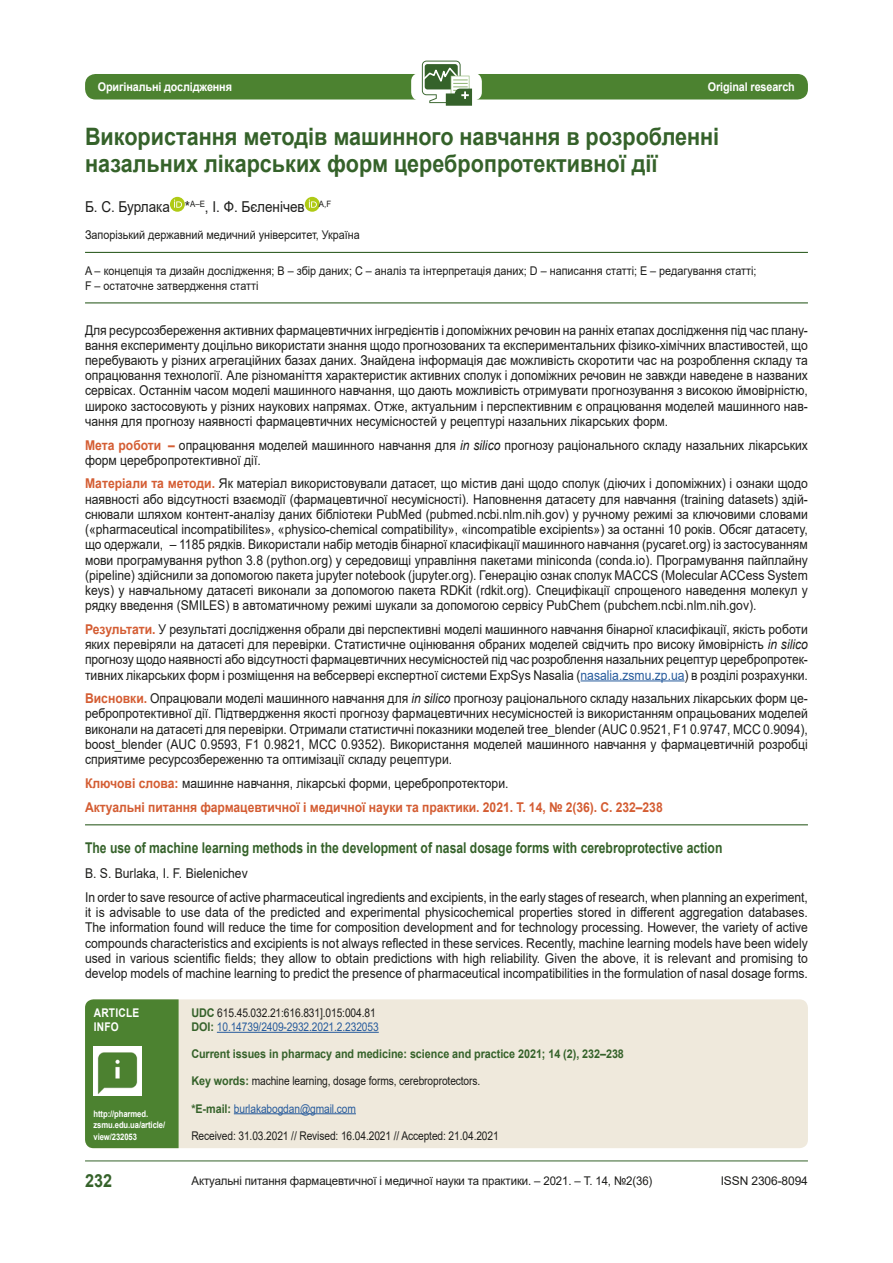
<style>
.page{position:relative;width:893px;height:1263px;background:#fff}
.page>*{position:absolute;margin:0;border:0;box-sizing:border-box;transform-origin:0 0}
.статья{font:700 24px/27.2px "Arial";color:#35622a;scale:.9 1}
.t1{font:700 18px "Arial";color:#35622a;scale:.9 1}
.автор{font:15px "Arial";color:#1d1d1b;scale:.9 1}
.резюме_назв{font:700 14.85px "Arial";color:#35622a;scale:.82 1}
.резюме{font:13.5px/15.1px "Arial";color:#1d1d1b;text-align:justify;scale:.9 1}
.резюме_низ{font:700 13.5px "Arial";letter-spacing:-.005em;color:#d45d33;scale:.9 1}
.резюме_авт{font:13.5px "Arial";color:#1d1d1b;scale:.9 1}
.заведение{font:12px/14.5px "Arial";color:#1d1d1b;scale:.9 1}
.удк{font:12px "Arial";letter-spacing:-.01em;color:#1d1d1b;scale:.85 1}
.заведение-2{font:12px "Arial";color:#1d1d1b;scale:.95 1}
.удк-2{font:700 12px "Arial";letter-spacing:-.005em;color:#35622a;scale:.9 1}
.удк-3{font:12px "Arial";letter-spacing:-.01em;color:#275b9c;scale:.85 1}
.о_статье_верх{font:700 12px "Arial";letter-spacing:-.01em;color:#fff;scale:.9 1}
.заведение-3{font:12px "Arial";color:#1d1d1b}
.о_статье_верх-2{font:700 12px/14.9px "Arial";letter-spacing:.025em;color:#fff;scale:.85 1}
.о_статье{font:700 9px/11.2px "Arial";letter-spacing:-.01em;color:#fff;scale:.85 1}
.s1{font-weight:700;color:#d45d33}
.s2{font-style:italic}
.s3{color:#275b9c}
.s4{font-weight:700;color:#35622a}
</style>
<div class="page">
<hr style="left:85px;top:1160px;width:723px;height:1px;background:#35622a">
<div style="left:85px;top:74px;width:723px;height:25px;background:#4c8230;border-radius:10px"></div>
<div style="left:411px;top:73px;width:71px;height:28px;background:#fff;border-radius:9px"></div>
<svg style="left:421px;top:60px;width:52px;height:45px"></svg>
<svg style="left:422px;top:61px;width:50px;height:45px"></svg>
<hr style="left:85px;top:252px;width:723px;height:1px;background:#35622a">
<hr style="left:85px;top:302px;width:723px;height:1px;background:#35622a">
<hr style="left:581px;top:680px;width:104px;height:1px;background:#275b9c">
<hr style="left:85px;top:824px;width:723px;height:1px;background:#35622a">
<div style="left:170px;top:197px;width:15px;height:15px;background:#afca15;border-radius:50%"></div>
<svg style="left:174px;top:200px;width:8px;height:8px"></svg>
<svg style="left:305px;top:197px;width:15px;height:15px"></svg>
<svg style="left:309px;top:200px;width:8px;height:8px"></svg>
<div style="left:85px;top:999px;width:723px;height:149px;background:#efe9dc;border-radius:9px"></div>
<hr style="left:217px;top:1032px;width:162px;height:1px;background:#275b9c">
<hr style="left:234px;top:1113px;width:122px;height:1px;background:#275b9c">
<div style="left:85px;top:999px;width:94px;height:149px;background:#4c8230"></div>
<img style="left:94px;top:1047px;width:48px;height:48px">
<p class="о_статье_верх" style="left:98px;top:78px;width:151px">Оригінальні дослідження</p>
<p class="о_статье_верх" style="left:708px;top:78px;width:98px">Оriginal research</p>
<p class="статья" style="left:85px;top:123px;width:706px">Використання методів машинного навчання в розробленні назальних лікарських форм церебропротективної дії</p>
<p class="автор" style="left:85px;top:196px;width:275px">Б. С. Бурлака *<sup>A–E</sup>, І. Ф. Бєленічев <sup>A,F</sup></p>
<p class="заведение" style="left:85px;top:228px;width:307px">Запорізький державний медичний університет, Україна</p>
<p class="заведение" style="left:85px;top:263px;width:747px">A – концепція та дизайн дослідження; B – збір даних; C – аналіз та інтерпретація даних; D – написання статті; E – редагування статті;<br>F – остаточне затвердження статті</p>
<p class="резюме" style="left:85px;top:322px;width:805px">Для ресурсозбереження активних фармацевтичних інгредієнтів і допоміжних речовин на ранніх етапах дослідження під час плану&shy;вання експерименту доцільно використати знання щодо прогнозованих та експериментальних фізико-хімічних властивостей, що перебувають у різних агрегаційних базах даних. Знайдена інформація дає можливість скоротити час на розроблення складу та опрацювання технології. Але різноманіття характеристик активних сполук і допоміжних речовин не завжди наведене в названих сервісах. Останнім часом моделі машинного навчання, що дають можливість отримувати прогнозування з високою ймовірністю, широко застосовують у різних наукових напрямах. Отже, актуальним і перспективним є опрацювання моделей машинного нав&shy;чання для прогнозу наявності фармацевтичних несумісностей у рецептурі назальних лікарських форм.</p>
<p class="резюме" style="left:85px;top:437px;width:805px"><span class="s1">Мета роботи –</span> опрацювання моделей машинного навчання для <span class="s2">in silico</span> прогнозу раціонального складу назальних лікарських форм церебропротективної дії.</p>
<p class="резюме" style="left:85px;top:476px;width:805px"><span class="s1">Матеріали та методи.</span> Як матеріал використовували датасет, що містив дані щодо сполук (діючих і допоміжних) і ознаки щодо наявності або відсутності взаємодії (фармацевтичної несумісності). Наповнення датасету для навчання (training datasets) здій&shy;снювали шляхом контент-аналізу даних бібліотеки PubMed (pubmed.ncbi.nlm.nih.gov) у ручному режимі за ключовими словами («pharmaceutical incompatibilites», «physico-chemical compatibility», «incompatible excipients») за останні 10 років. Обсяг датасету, що одержали, – 1185 рядків. Використали набір методів бінарної класифікації машинного навчання (pycaret.org) із застосуванням мови програмування python 3.8 (python.org) у середовищі управління пакетами miniconda (conda.io). Програмування пайплайну (pipeline) здійснили за допомогою пакета jupyter notebook (jupyter.org). Генерацію ознак сполук MACCS (Molecular ACCess System keys) у навчальному датасеті виконали за допомогою пакета RDKit (rdkit.org). Специфікації спрощеного наведення молекул у рядку введення (SMILES) в автоматичному режимі шукали за допомогою сервісу PubChem (pubchem.ncbi.nlm.nih.gov).</p>
<p class="резюме" style="left:85px;top:621px;width:805px"><span class="s1">Результати.</span> У результаті дослідження обрали дві перспективні моделі машинного навчання бінарної класифікації, якість роботи яких перевіряли на датасеті для перевірки. Статистичне оцінювання обраних моделей свідчить про високу ймовірність <span class="s2">in silico </span>прогнозу щодо наявності або відсутності фармацевтичних несумісностей під час розроблення назальних рецептур церебропротек&shy;тивних лікарських форм і розміщення на вебсервері експертної системи ExpSys Nasalia (<span class="s3">nasalia.zsmu.zp.ua</span>) в розділі розрахунки.</p>
<p class="резюме" style="left:85px;top:691px;width:805px"><span class="s1">Висновки.</span> Опрацювали моделі машинного навчання для <span class="s2">in silico</span> прогнозу раціонального складу назальних лікарських форм це&shy;ребропротективної дії. Підтвердження якості прогнозу фармацевтичних несумісностей із використанням опрацьованих моделей виконали на датасеті для перевірки. Отримали статистичні показники моделей tree_blender (AUC 0.9521, F1 0.9747, MCC 0.9094), boost_blender (AUC 0.9593, F1 0.9821, MCC 0.9352). Використання моделей машинного навчання у фармацевтичній розробці сприятиме ресурсозбереженню та оптимізації складу рецептури.</p>
<p class="резюме" style="left:85px;top:775px;width:472px"><span class="s1">Ключові слова:</span> машинне навчання, лікарські форми, церебропротектори.</p>
<p class="резюме_низ" style="left:85px;top:797px;width:643px">Актуальні питання фармацевтичної і медичної науки та практики. 2021. Т. 14, № 2(36). С. 232–238</p>
<p class="резюме_назв" style="left:85px;top:838px;width:779px">The use of machine learning methods in the development of nasal dosage forms with cerebroprotective action</p>
<p class="резюме_авт" style="left:85px;top:864px;width:182px">B. S. Burlaka, I. F. Bielenichev</p>
<p class="резюме" style="left:85px;top:890px;width:805px">In order to save resource of active pharmaceutical ingredients and excipients, in the early stages of research, when planning an experiment, it is advisable to use data of the predicted and experimental physicochemical properties stored in different aggregation databases.<br>The information found will reduce the time for composition development and for technology processing. However, the variety of active compounds characteristics and excipients is not always reflected in these services. Recently, machine learning models have been widely used in various scientific fields; they allow to obtain predictions with high reliability. Given the above, it is relevant and promising to develop models of machine learning to predict the presence of pharmaceutical incompatibilities in the formulation of nasal dosage forms.</p>
<p class="удк" style="left:191px;top:1004px;width:218px"><span class="s4">UDC</span> 615.45.032.21:616.831].015:004.81</p>
<p class="удк-3" style="left:191px;top:1018px;width:222px"><span class="s4">DOI:</span> 10.14739/2409-2932.2021.2.232053</p>
<p class="удк-2" style="left:191px;top:1045px;width:482px">Current issues in pharmacy and medicine: science and practice 2021; 14 (2), 232–238</p>
<p class="удк" style="left:191px;top:1073px;width:341px"><span class="s4">Key words:</span> machine learning, dosage forms, cerebroprotectors.</p>
<p class="удк-3" style="left:191px;top:1100px;width:195px"><span class="s4">*E-mail:</span> burlakabogdan@gmail.com</p>
<p class="удк" style="left:191px;top:1127px;width:363px">Received: 31.03.2021 // Revised: 16.04.2021 // Accepted: 21.04.2021</p>
<p class="о_статье_верх-2" style="left:94px;top:1005px;width:55px">ARTICLE<br>INFO</p>
<p class="о_статье" style="left:94px;top:1108px;width:86px">http://pharmed. zsmu.edu.ua/article/ view/232053</p>
<p class="t1" style="left:85px;top:1168px;width:32px">232</p>
<p class="заведение-2" style="left:191px;top:1172px;width:487px">Актуальні питання фармацевтичної і медичної науки та практики. – 2021. – Т. 14, №2(36)</p>
<p class="заведение-3" style="left:721px;top:1172px;width:89px">ISSN 2306-8094</p>
</div>
